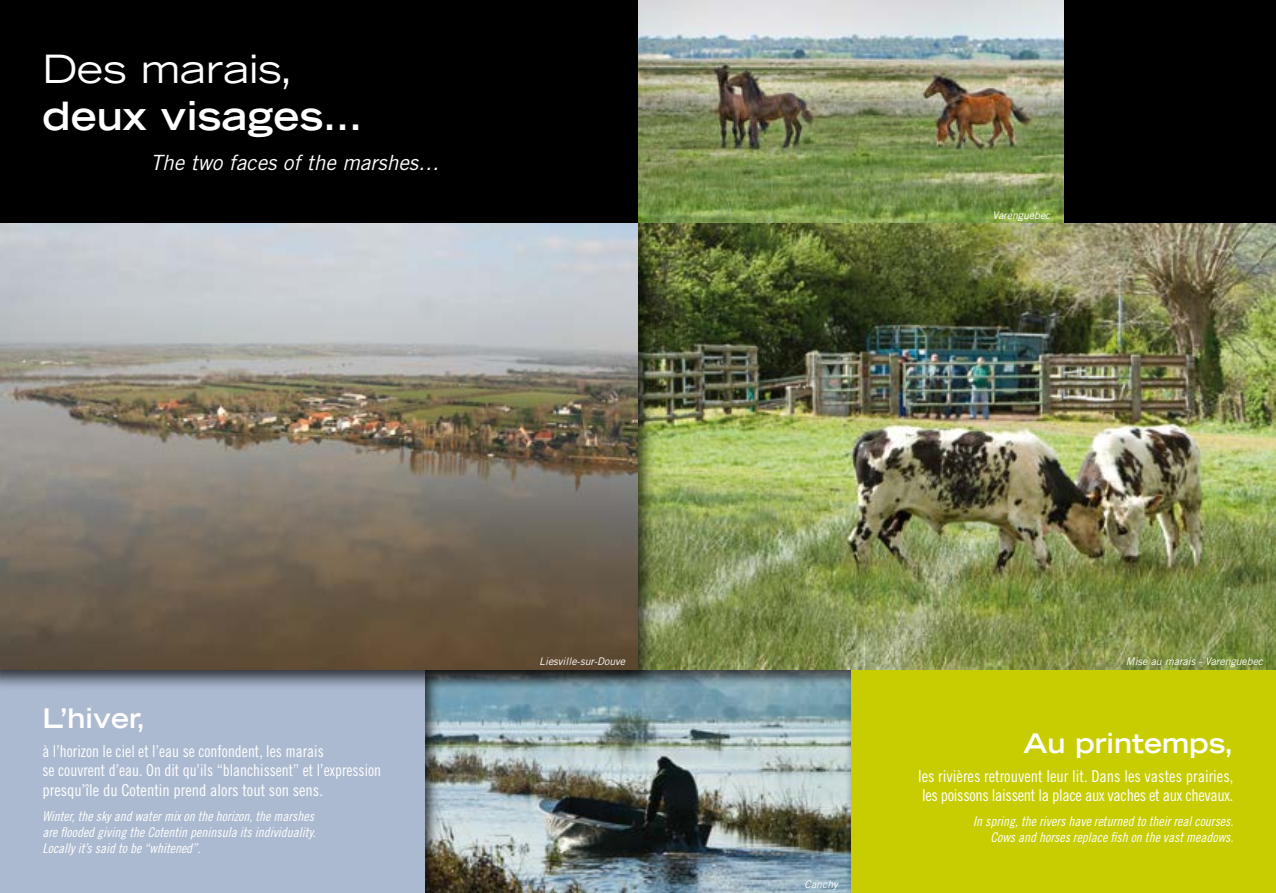
<style>
.page{position:relative;width:1276px;height:893px;background:#fff}
.page>*{position:absolute;margin:0;border:0;box-sizing:border-box;transform-origin:0 0}
.t1{font:700 expanded 39px "Trade Gothic LT Std";color:#fff}
.t2{font:expanded 39px "Trade Gothic LT Std";color:#fff}
.t3{font:700 expanded 27px "Trade Gothic LT Std";color:#fff}
.t4{font:italic 21px "Trade Gothic LT Std";color:#fff}
.t5{font:16.5px/19.8px "Trade Gothic LT Std Cn 18";color:#fff;scale:.95 1}
.t6{font:16.5px/19.8px "Trade Gothic LT Std Cn 18";color:#fff}
.t7{font:13.5px/16.2px "Trade Gothic LT Std Cn 18 Obl";color:#fff}
.t8{font:italic 10.5px "Trade Gothic LT Std";color:#fff}
</style>
<div class="page">
<div style="left:850px;top:670px;width:426px;height:223px;background:#c7cd00"></div>
<div style="left:0;top:664px;width:638px;height:229px;background:#acbad1"></div>
<div style="left:0;top:0;width:1276px;height:223px;background:#000"></div>
<img style="left:638px;top:0;width:425px;height:223px">
<div style="left:413px;top:659px;width:452px;height:234px;background:#000;opacity:.75"></div>
<img style="left:656px;top:223px;width:620px;height:447px">
<div style="left:0;top:216px;width:656px;height:476px;background:#000;opacity:.75"></div>
<h1 class="t2" style="left:43px;top:44px;width:252px">Des marais,</h1>
<h1 class="t1" style="left:43px;top:91px;width:321px">deux visages…</h1>
<h3 class="t4" style="left:151px;top:150px;width:290px">The two faces of the marshes…</h3>
<h2 class="t3" style="left:43px;top:701px;width:104px">L’hiver,</h2>
<p class="t5" style="left:43px;top:741px;width:358px">à l’horizon le ciel et l’eau se confondent, les marais<br>se couvrent d’eau. On dit qu’ils “blanchissent” et l’expression presqu’île du Cotentin prend alors tout son sens.</p>
<p class="t7" style="left:43px;top:808px;width:275px">Winter, the sky and water mix on the horizon, the marshes are flooded giving the Cotentin peninsula its individuality.<br>Locally it’s said to be “whitened”.</p>
<p class="t8" style="left:539px;top:655px;width:87px">Liesville-sur-Douve</p>
<p class="t8" style="left:992px;top:208px;width:59px">Varenguebec</p>
<p class="t8" style="left:804px;top:878px;width:35px">Canchy</p>
<p class="t8" style="left:1126px;top:655px;width:139px">Mise au marais - Varenguebec</p>
<h2 class="t3" style="left:1023px;top:726px;width:212px">Au printemps,</h2>
<p class="t6" style="left:918px;top:766px;width:317px">les rivières retrouvent leur lit. Dans les vastes prairies, les poissons laissent la place aux vaches et aux chevaux.</p>
<p class="t7" style="left:973px;top:813px;width:262px;text-align:right">In spring, the rivers have returned to their real courses.<br>Cows and horses replace fish on the vast meadows.</p>
</div>
